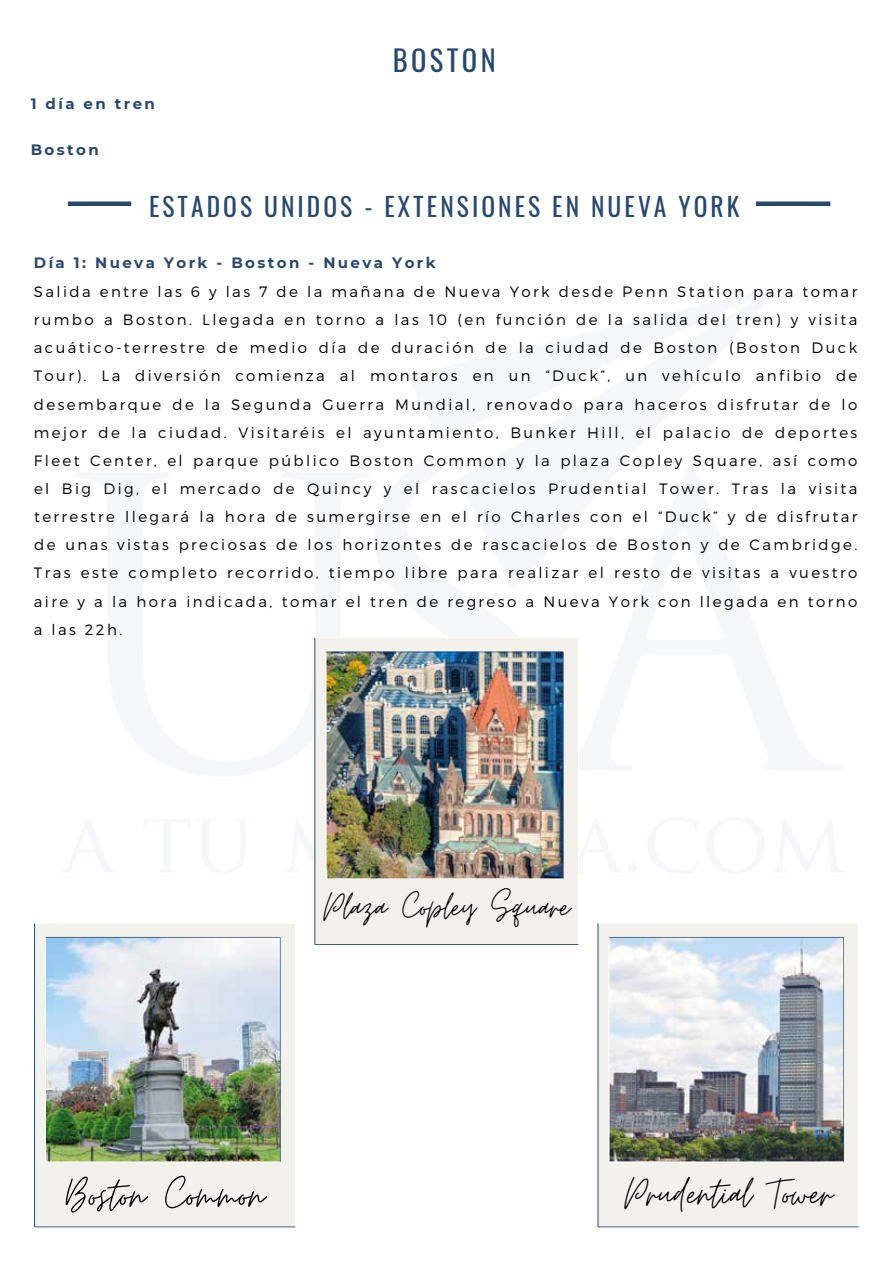
<style>
.page{position:relative;width:894px;height:1264px;background:#fff}
.page>*{position:absolute;margin:0;border:0;box-sizing:border-box;transform-origin:0 0}
.t1{font:51px "Moon Time";color:#000}
.t2{font:46.95px "Moon Time";color:#000}
.t3{font:41.85px "Moon Time";color:#000}
.t4{font:28.5px "Oswald";letter-spacing:.12em;color:#28496e}
.t5{font:25.5px "Oswald";letter-spacing:.12em;color:#28496e}
.t6{font:300 15px/28px "Montserrat";letter-spacing:.16em;color:#000;text-align:justify}
.t7{font:700 15px "Montserrat";letter-spacing:.16em;color:#28496e}
</style>
<div class="page">
<div style="left:68px;top:201px;width:63px;height:5px;background:#28496e"></div>
<div style="left:755px;top:201px;width:75px;height:5px;background:#28496e"></div>
<img style="left:34px;top:923px;width:261px;height:304px">
<img style="left:314px;top:637px;width:264px;height:307px">
<img style="left:597px;top:923px;width:262px;height:304px">
<p class="t7" style="left:31px;top:93px;width:126px">1 día en tren</p>
<p class="t7" style="left:31px;top:139px;width:69px">Boston</p>
<h3 class="t4" style="left:392px;top:45px;width:105px">BOSTON</h3>
<h3 class="t5" style="left:149px;top:193px;width:592px">ESTADOS UNIDOS - EXTENSIONES EN NUEVA YORK</h3>
<p class="t7" style="left:34px;top:251px;width:403px">Día 1: Nueva York - Boston - Nueva York</p>
<p class="t6" style="left:34px;top:277px;width:825px">Salida entre las 6 y las 7 de la mañana de Nueva York desde Penn Station para tomar rumbo a Boston. Llegada en torno a las 10 (en función de la salida del tren) y visita acuático-terrestre de medio día de duración de la ciudad de Boston (Boston Duck Tour). La diversión comienza al montaros en un “Duck”, un vehículo anfibio de desembarque de la Segunda Guerra Mundial, renovado para haceros disfrutar de lo mejor de la ciudad. Visitaréis el ayuntamiento, Bunker Hill, el palacio de deportes Fleet Center, el parque público Boston Common y la plaza Copley Square, así como el Big Dig, el mercado de Quincy y el rascacielos Prudential Tower. Tras la visita terrestre llegará la hora de sumergirse en el río Charles con el “Duck” y de disfrutar de unas vistas preciosas de los horizontes de rascacielos de Boston y de Cambridge.<br>Tras este completo recorrido, tiempo libre para realizar el resto de visitas a vuestro aire y a la hora indicada, tomar el tren de regreso a Nueva York con llegada en torno a las 22h.</p>
<h3 class="t3" style="left:323px;top:882px;width:248px">Plaza Copley Square</h3>
<h1 class="t1" style="left:66px;top:1165px;width:200px">Boston Common</h1>
<h2 class="t2" style="left:624px;top:1166px;width:209px">Prudential Tower</h2>
</div>
